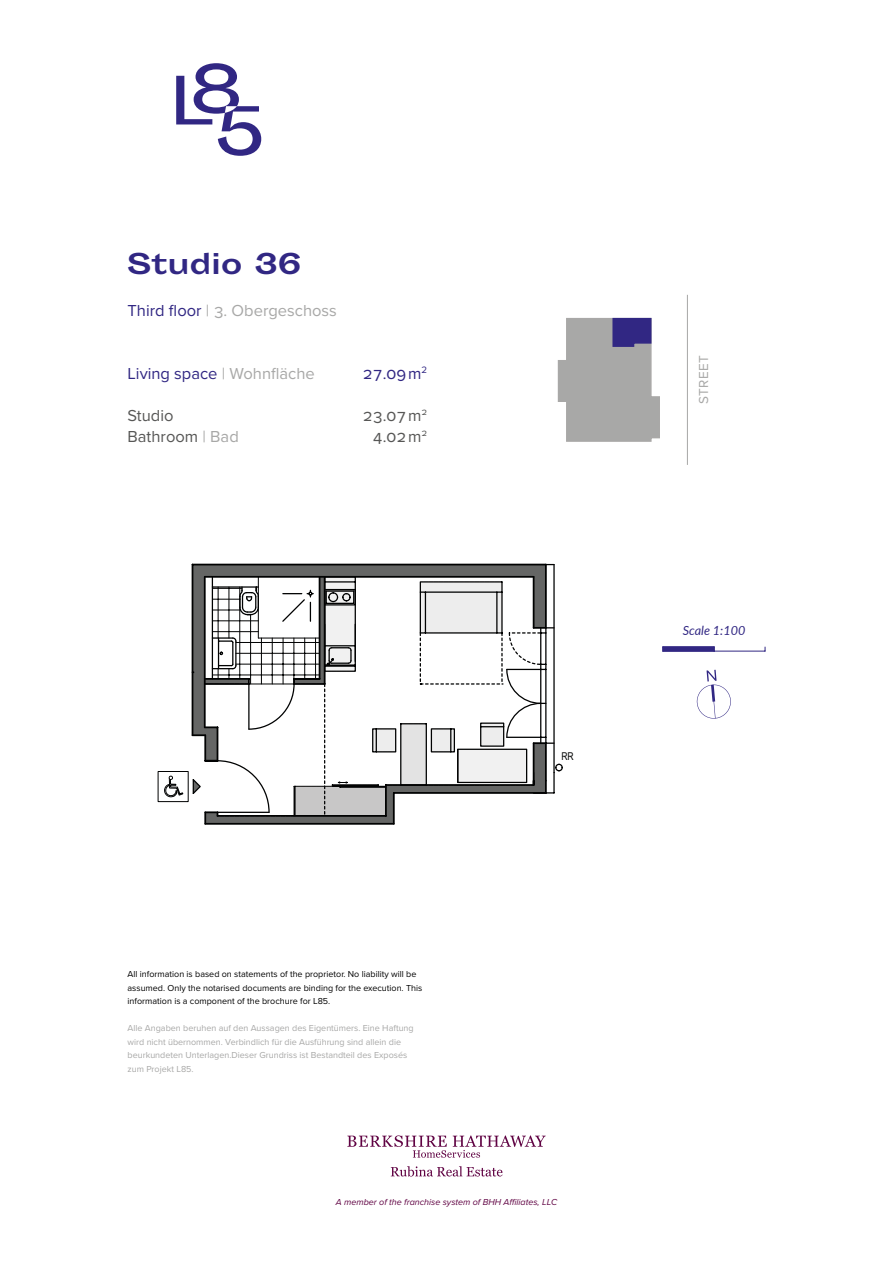
<style>
.page{position:relative;width:893px;height:1263px;background:#fff}
.page>*{position:absolute;margin:0;border:0;box-sizing:border-box;transform-origin:0 0}
.Typ{font:700 27px "Sporting Grotesque";letter-spacing:.005em;color:#312783}
.Typ-2{font:16.5px "Proxima Nova";color:#575756}
.Typ-3{font:16.5px "Proxima Nova";color:#312783}
.Typ-4{font:16.5px "Proxima Nova";color:#a8a8a7}
.Typ-5{font:13.5px "Proxima Nova";letter-spacing:.03em;color:#a8a8a7}
.t1{font:italic 12.6px "Lato";color:#312783}
.t2{font:10.65px "Arial";color:#010202;scale:.8 1}
.t3{font:9px/13.5px "Proxima Nova";color:#a8a8a7}
.t4{font:9px/13.5px "Proxima Nova";color:#000}
.t5{font:italic 9px "Proxima Nova";color:#600343}
.s1{color:#312783}
.s2{color:#a8a8a7}
</style>
<div class="page">
<svg style="left:391px;top:1166px;width:112px;height:11px"></svg>
<svg style="left:347px;top:1135px;width:199px;height:23px"></svg>
<svg style="left:176px;top:63px;width:85px;height:93px"></svg>
<hr style="left:687px;top:295px;width:1px;height:170px;background:#a8a8a7">
<svg style="left:557px;top:317px;width:103px;height:125px"></svg>
<hr style="left:205px;top:823px;width:189px;height:2px;background:#010202">
<svg style="left:191px;top:563px;width:364px;height:173px"></svg>
<div style="left:158px;top:771px;width:31px;height:31px;border:1px solid #010202"></div>
<svg style="left:164px;top:775px;width:20px;height:22px"></svg>
<svg style="left:192px;top:575px;width:371px;height:249px"></svg>
<hr style="left:258px;top:577px;width:1px;height:61px;background:#010202">
<svg style="left:696px;top:670px;width:35px;height:49px"></svg>
<svg style="left:662px;top:646px;width:53px;height:6px"></svg>
<hr style="left:714px;top:651px;width:51px;height:1px;background:#312783">
<hr style="left:663px;top:647px;width:51px;height:1px;background:#312783">
<p class="Typ" style="left:128px;top:249px;width:176px">Studio 36</p>
<p class="Typ-4" style="left:128px;top:298px;width:211px"><span class="s1">Third floor</span> | 3. Obergeschoss</p>
<p class="Typ-3" style="left:128px;top:361px;width:189px">Living space <span class="s2">| Wohnfläche</span></p>
<p class="Typ-3" style="left:363px;top:361px;width:66px">27.09 m<sup>2</sup></p>
<p class="Typ-2" style="left:128px;top:403px;width:47px">Studio</p>
<p class="Typ-2" style="left:363px;top:403px;width:66px">23.07 m<sup>2</sup></p>
<p class="Typ-2" style="left:128px;top:424px;width:113px">Bathroom <span class="s2">| Bad</span></p>
<p class="Typ-2" style="left:373px;top:424px;width:56px">4.02 m<sup>2</sup></p>
<p class="t4" style="left:128px;top:967px;width:296px">All information is based on statements of the proprietor. No liability will be assumed. Only the notarised documents are binding for the execution. This information is a component of the brochure for L85.</p>
<p class="t3" style="left:128px;top:1021px;width:288px">Alle Angaben beruhen auf den Aussagen des Eigentümers. Eine Haftung wird nicht übernommen. Verbindlich für die Ausführung sind allein die beurkundeten Unterlagen.Dieser Grundriss ist Bestandteil des Exposés zum Projekt L85.</p>
<p class="t2" style="left:561px;top:749px;width:17px">RR</p>
<p class="t5" style="left:336px;top:1195px;width:223px">A member of the franchise system of BHH Affiliates, LLC</p>
<p class="Typ-5" style="left:694px;top:404px;width:50px;rotate:-90deg">STREET</p>
<h3 class="t1" style="left:683px;top:621px;width:64px">Scale 1:100</h3>
</div>
